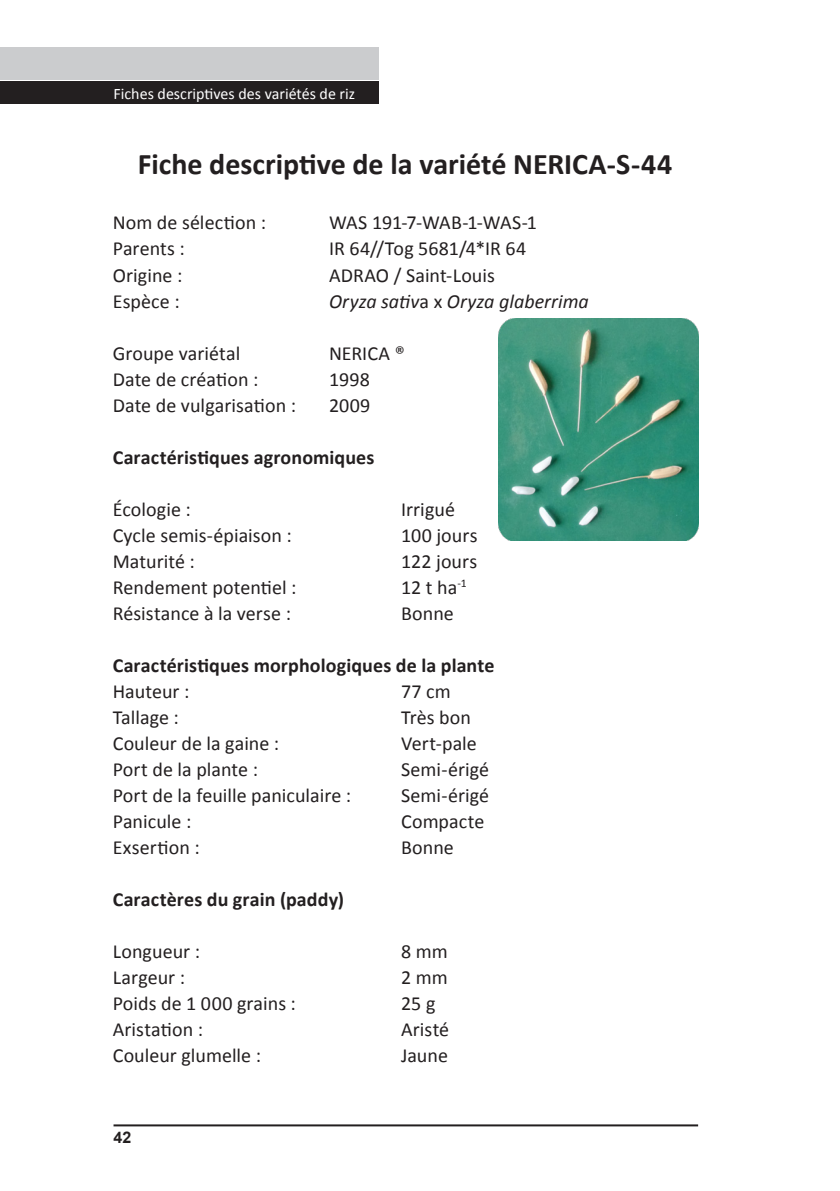
<style>
.page{position:relative;width:840px;height:1191px;background:#fff}
.page>*{position:absolute;margin:0;border:0;box-sizing:border-box;transform-origin:0 0}
.Sub-heading{font:700 30px "Calibri";color:#231f20}
.Main_text_1{font:20px "Calibri";color:#231f20}
.Main_text_1-2{font:700 20px "Calibri";letter-spacing:.005em;color:#231f20}
.Main_text_1-3{font:italic 20px "Calibri";color:#231f20}
.t1{font:16px "Calibri";color:#fff}
.t2{font:700 16px "Arial";color:#231f20}
.s1{font-style:normal}
</style>
<div class="page">
<hr style="left:113px;top:1124px;width:584px;height:2px;background:#231f20">
<div style="left:0;top:47px;width:378px;height:32px;background:#cbccce"></div>
<div style="left:0;top:82px;width:378px;height:22px;background:#231f20"></div>
<img style="left:498px;top:319px;width:199px;height:221px">
<p class="t1" style="left:113px;top:84px;width:243px">Fiches descriptives des variétés de riz</p>
<p class="Sub-heading" style="left:138px;top:145px;width:535px">Fiche descriptive de la variété NERICA-S-44</p>
<p class="Main_text_1" style="left:113px;top:210px;width:155px">Nom de sélection :</p>
<p class="Main_text_1" style="left:329px;top:210px;width:209px">WAS 191-7-WAB-1-WAS-1</p>
<p class="Main_text_1" style="left:113px;top:236px;width:74px">Parents :</p>
<p class="Main_text_1" style="left:329px;top:236px;width:199px">IR 64//Tog 5681/4*IR 64</p>
<p class="Main_text_1" style="left:113px;top:262px;width:71px">Origine :</p>
<p class="Main_text_1" style="left:329px;top:262px;width:167px">ADRAO / Saint-Louis</p>
<p class="Main_text_1" style="left:113px;top:288px;width:68px">Espèce :</p>
<p class="Main_text_1-3" style="left:329px;top:287px;width:261px">Oryza sativ<span class="s1">a x</span> Oryza glaberrima</p>
<p class="Main_text_1" style="left:113px;top:340px;width:129px">Groupe variétal</p>
<p class="Main_text_1" style="left:329px;top:340px;width:77px">NERICA ®</p>
<p class="Main_text_1" style="left:113px;top:366px;width:147px">Date de création :</p>
<p class="Main_text_1" style="left:329px;top:366px;width:42px">1998</p>
<p class="Main_text_1" style="left:113px;top:392px;width:185px">Date de vulgarisation :</p>
<p class="Main_text_1" style="left:329px;top:392px;width:43px">2009</p>
<p class="Main_text_1-2" style="left:113px;top:444px;width:263px">Caractéristiques agronomiques</p>
<p class="Main_text_1" style="left:113px;top:496px;width:80px">Écologie :</p>
<p class="Main_text_1" style="left:401px;top:496px;width:55px">Irrigué</p>
<p class="Main_text_1" style="left:113px;top:522px;width:180px">Cycle semis-épiaison :</p>
<p class="Main_text_1" style="left:401px;top:522px;width:78px">100 jours</p>
<p class="Main_text_1" style="left:113px;top:548px;width:84px">Maturité :</p>
<p class="Main_text_1" style="left:401px;top:548px;width:78px">122 jours</p>
<p class="Main_text_1" style="left:113px;top:574px;width:185px">Rendement potentiel :</p>
<p class="Main_text_1" style="left:401px;top:574px;width:67px">12 t ha<sup>-1</sup></p>
<p class="Main_text_1" style="left:113px;top:600px;width:180px">Résistance à la verse :</p>
<p class="Main_text_1" style="left:401px;top:600px;width:54px">Bonne</p>
<p class="Main_text_1-2" style="left:113px;top:652px;width:383px">Caractéristiques morphologiques de la plante</p>
<p class="Main_text_1" style="left:113px;top:678px;width:78px">Hauteur :</p>
<p class="Main_text_1" style="left:401px;top:678px;width:51px">77 cm</p>
<p class="Main_text_1" style="left:113px;top:704px;width:68px">Tallage :</p>
<p class="Main_text_1" style="left:401px;top:704px;width:71px">Très bon</p>
<p class="Main_text_1" style="left:113px;top:730px;width:168px">Couleur de la gaine :</p>
<p class="Main_text_1" style="left:401px;top:730px;width:77px">Vert-pale</p>
<p class="Main_text_1" style="left:113px;top:756px;width:147px">Port de la plante :</p>
<p class="Main_text_1" style="left:401px;top:756px;width:89px">Semi-érigé</p>
<p class="Main_text_1" style="left:113px;top:782px;width:240px">Port de la feuille paniculaire :</p>
<p class="Main_text_1" style="left:401px;top:782px;width:89px">Semi-érigé</p>
<p class="Main_text_1" style="left:113px;top:808px;width:80px">Panicule :</p>
<p class="Main_text_1" style="left:401px;top:808px;width:85px">Compacte</p>
<p class="Main_text_1" style="left:113px;top:834px;width:89px">Exsertion :</p>
<p class="Main_text_1" style="left:401px;top:834px;width:54px">Bonne</p>
<p class="Main_text_1-2" style="left:113px;top:886px;width:233px">Caractères du grain (paddy)</p>
<p class="Main_text_1" style="left:113px;top:938px;width:89px">Longueur :</p>
<p class="Main_text_1" style="left:401px;top:938px;width:48px">8 mm</p>
<p class="Main_text_1" style="left:113px;top:964px;width:74px">Largeur :</p>
<p class="Main_text_1" style="left:401px;top:964px;width:48px">2 mm</p>
<p class="Main_text_1" style="left:113px;top:990px;width:185px">Poids de 1 000 grains :</p>
<p class="Main_text_1" style="left:401px;top:990px;width:36px">25 g</p>
<p class="Main_text_1" style="left:113px;top:1016px;width:92px">Aristation :</p>
<p class="Main_text_1" style="left:401px;top:1016px;width:50px">Aristé</p>
<p class="Main_text_1" style="left:113px;top:1042px;width:150px">Couleur glumelle :</p>
<p class="Main_text_1" style="left:401px;top:1042px;width:48px">Jaune</p>
<p class="t2" style="left:113px;top:1126px;width:19px">42</p>
</div>
